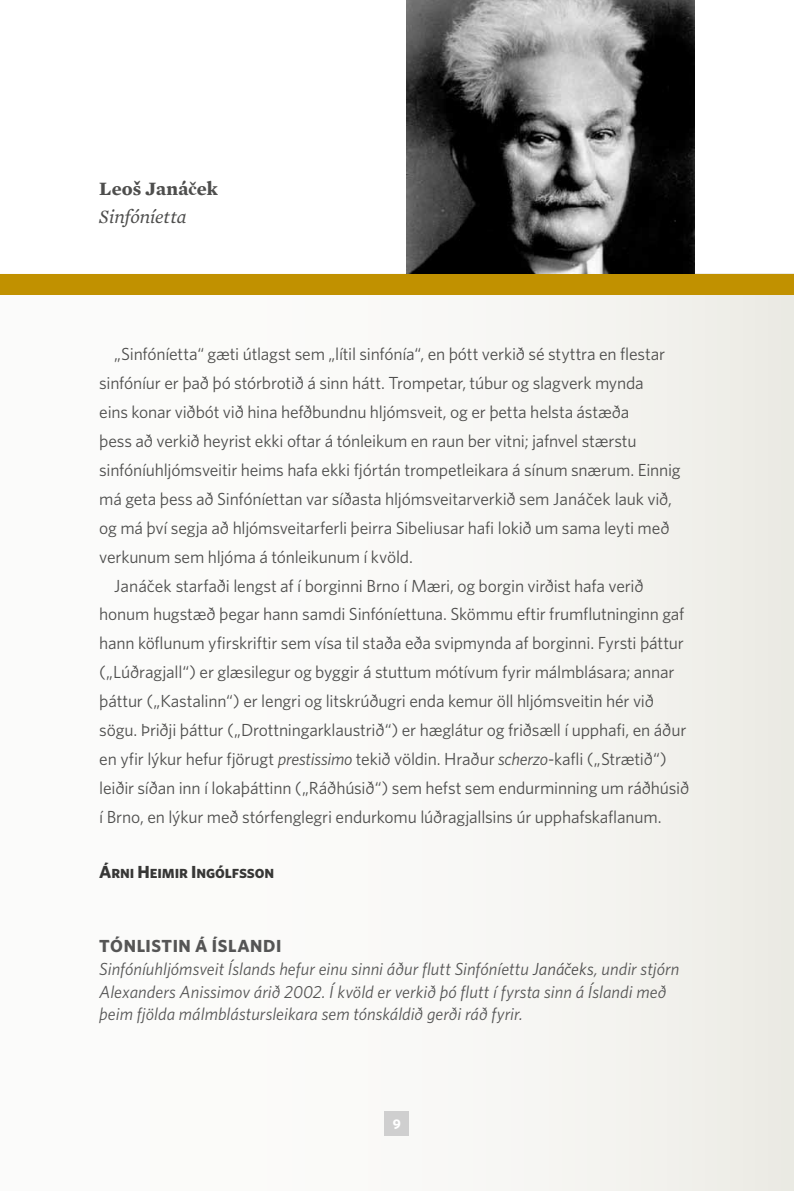
<style>
.page{position:relative;width:794px;height:1191px;background:#fff}
.page>*{position:absolute;margin:0;border:0;box-sizing:border-box;transform-origin:0 0}
.t1{font:italic 19.25px/28px "Mercury Text G2";letter-spacing:-.01em;color:#4e4e4d}
.t2{font:17.5px "Whitney";letter-spacing:-.01em;color:#4e4e4d}
.t3{font:italic 17.5px/22.8px "Whitney";color:#555}
.t4{font:17.5px "Whitney Bold SC";letter-spacing:-.005em;color:#373736}
.t5{font:17.5px "Whitney Bold SC";letter-spacing:.03em;color:#555}
.t6{font:700 14px "Whitney";color:#fff}
.s1{font-weight:700;font-style:normal}
.s2{font-family:"Times";font-weight:700;font-style:normal}
.s3{font-style:italic}
.s4{color:#4e4e4d}
</style>
<div class="page">
<div style="left:0;top:274px;width:794px;height:917px;background:linear-gradient(to right,#fff,#f0efea)"></div>
<div style="left:384px;top:1111px;width:25px;height:25px;background:#cfcfcf"></div>
<div style="left:0;top:274px;width:794px;height:21px;background:#c19100"></div>
<img style="left:407px;top:0;width:287px;height:274px">
<p class="t1" style="left:99px;top:174px;width:120px"><span class="s1">Leoš Janá</span><span class="s2">č</span><span class="s1">ek<br></span>Sinfóníetta</p>
<p class="t2" style="left:114px;top:344px;width:552px">„Sinfóníetta“ gæti útlagst sem „lítil sinfónía“, en þótt verkið sé styttra en flestar</p>
<p class="t2" style="left:99px;top:373px;width:546px">sinfóníur er það þó stórbrotið á sinn hátt. Trompetar, túbur og slagverk mynda</p>
<p class="t2" style="left:99px;top:402px;width:531px">eins konar viðbót við hina hefðbundnu hljómsveit, og er þetta helsta ástæða</p>
<p class="t2" style="left:99px;top:430px;width:539px">þess að verkið heyrist ekki oftar á tónleikum en raun ber vitni; jafnvel stærstu</p>
<p class="t2" style="left:99px;top:459px;width:583px">sinfóníuhljómsveitir heims hafa ekki fjórtán trompetleikara á sínum snærum. Einnig</p>
<p class="t2" style="left:99px;top:488px;width:574px">má geta þess að Sinfóníettan var síðasta hljómsveitarverkið sem Janáˇcek lauk við,</p>
<p class="t2" style="left:99px;top:517px;width:572px">og má því segja að hljómsveitarferli þeirra Sibeliusar hafi lokið um sama leyti með</p>
<p class="t2" style="left:99px;top:546px;width:315px">verkunum sem hljóma á tónleikunum í kvöld.</p>
<p class="t2" style="left:114px;top:575px;width:531px">Janáˇcek starfaði lengst af í borginni Brno í Mæri, og borgin virðist hafa verið</p>
<p class="t2" style="left:99px;top:604px;width:586px">honum hugstæð þegar hann samdi Sinfóníettuna. Skömmu eftir frumflutninginn gaf</p>
<p class="t2" style="left:99px;top:633px;width:586px">hann köflunum yfirskriftir sem vísa til staða eða svipmynda af borginni. Fyrsti þáttur</p>
<p class="t2" style="left:99px;top:661px;width:577px">(„Lúðragjall“) er glæsilegur og byggir á stuttum mótívum fyrir málmblásara; annar</p>
<p class="t2" style="left:99px;top:690px;width:556px">þáttur („Kastalinn“) er lengri og litskrúðugri enda kemur öll hljómsveitin hér við</p>
<p class="t2" style="left:99px;top:719px;width:588px">sögu. Þriðji þáttur („Drottningarklaustrið“) er hæglátur og friðsæll í upphafi, en áður</p>
<p class="t2" style="left:99px;top:748px;width:569px">en yfir lýkur hefur fjörugt <span class="s3">prestissimo</span> tekið völdin. Hraður <span class="s3">scherzo</span>-kafli („Strætið“)</p>
<p class="t2" style="left:99px;top:777px;width:591px">leiðir síðan inn í lokaþáttinn („Ráðhúsið“) sem hefst sem endurminning um ráðhúsið</p>
<p class="t2" style="left:99px;top:806px;width:564px">í Brno, en lýkur með stórfenglegri endurkomu lúðragjallsins úr upphafskaflanum.</p>
<p class="t4" style="left:99px;top:861px;width:176px">Árni Heimir Ingólfsson</p>
<p class="t5" style="left:99px;top:935px;width:184px">TÓNLISTIN Á ÍSLANDI</p>
<p class="t3" style="left:99px;top:957px;width:581px">Sinfóníuhljómsveit Íslands hefur einu sinni áður flutt Sinfóníettu <span class="s4">Janáˇceks</span>, undir stjórn<br>Alexanders Anissimov árið 2002. Í kvöld er verkið þó flutt í fyrsta sinn á Íslandi með þeim fjölda málmblástursleikara sem tónskáldið gerði ráð fyrir.</p>
<p class="t6" style="left:393px;top:1115px;width:10px">9</p>
</div>
